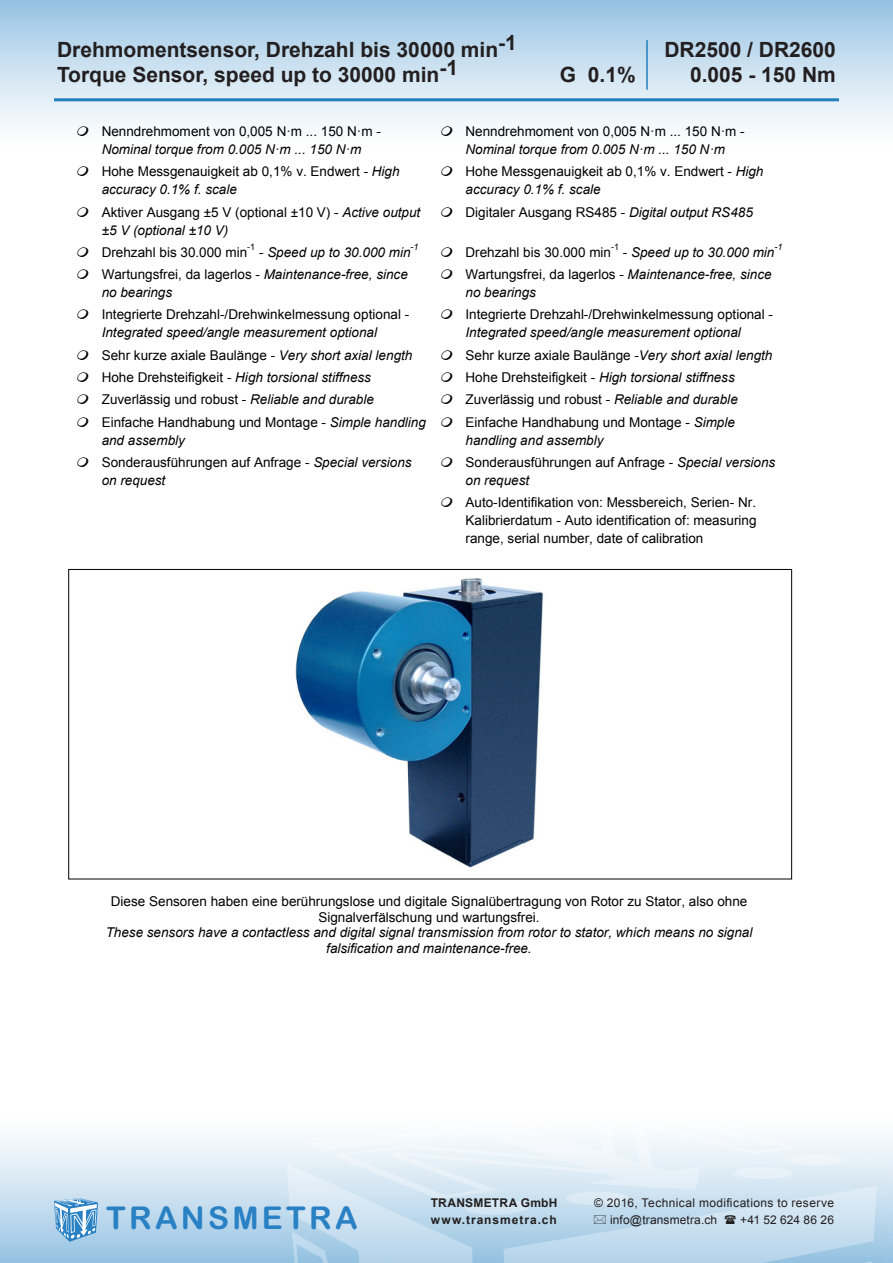
<style>
.page{position:relative;width:893px;height:1263px;background:#fff}
.page>*{position:absolute;margin:0;border:0;box-sizing:border-box;transform-origin:0 0}
.t1{font:31.5px "Arial Rounded MT Bold";letter-spacing:.105em;color:#2981c4}
.t2{font:700 21px "Arial";color:#231f20}
.t3{font:13.5px/18.1px "Arial";color:#000}
.t4{font:italic 13.5px/15.6px "Arial";color:#000}
.t5{font:12px "Arial";letter-spacing:.025em;color:#231f20}
.t6{font:700 12px "Arial";letter-spacing:.065em;color:#231f20}
.t7{font:700 12px "Arial";letter-spacing:.02em;color:#231f20}
.t8{font:12px "Arial";letter-spacing:.005em;color:#231f20}
.t9{font:9px "Arial";color:#000}
.t10{font:italic 9px "Arial";color:#000}
.s1{font-style:italic}
.s2{font-style:normal}
</style>
<div class="page">
<div style="left:0;top:1093px;width:893px;height:170px;background:linear-gradient(to bottom,#fff,#9dc6e4)"></div>
<img style="left:278px;top:1103px;width:615px;height:160px">
<div style="left:0;top:0;width:893px;height:170px;background:linear-gradient(to bottom,#9cc6e4,#fff)"></div>
<svg style="left:54px;top:1198px;width:44px;height:44px;background:#85b7dd"></svg>
<hr style="left:54px;top:98px;width:785px;height:3px;background:#2380be">
<hr style="left:646px;top:40px;width:2px;height:50px;background:#2380be">
<img style="left:295px;top:578px;width:249px;height:290px">
<svg style="left:594px;top:1215px;width:12px;height:9px"></svg>
<svg style="left:725px;top:1215px;width:11px;height:9px"></svg>
<svg style="left:76px;top:126px;width:14px;height:10px"></svg>
<svg style="left:440px;top:126px;width:14px;height:10px"></svg>
<svg style="left:76px;top:166px;width:14px;height:4px"></svg>
<svg style="left:440px;top:166px;width:14px;height:4px"></svg>
<p class="t2" style="left:57px;top:35px;width:461px">Drehmomentsensor, Drehzahl bis 30000 min-1</p>
<p class="t2" style="left:57px;top:60px;width:403px">Torque Sensor, speed up to 30000 min-1</p>
<p class="t2" style="left:560px;top:60px;width:77px">G 0.1%</p>
<p class="t2" style="left:664px;top:35px;width:173px">DR2500 / DR2600</p>
<p class="t2" style="left:690px;top:60px;width:147px">0.005 - 150 Nm</p>
<p class="t3" style="left:102px;top:122px;width:281px">Nenndrehmoment von 0,005 N·m ... 150 N·m -<br><span class="s1">Nominal torque from 0.005 N·m ... 150 N·m</span></p>
<p class="t3" style="left:466px;top:122px;width:281px">Nenndrehmoment von 0,005 N·m ... 150 N·m -<br><span class="s1">Nominal torque from 0.005 N·m ... 150 N·m</span></p>
<p class="t3" style="left:102px;top:163px;width:299px">Hohe Messgenauigkeit ab 0,1% v. Endwert - <span class="s1">High accuracy 0.1% f. scale</span></p>
<p class="t3" style="left:466px;top:163px;width:299px">Hohe Messgenauigkeit ab 0,1% v. Endwert - <span class="s1">High accuracy 0.1% f. scale</span></p>
<p class="t3" style="left:102px;top:203px;width:320px">Aktiver Ausgang ±5 V (optional ±10 V) - <span class="s1">Active output ±5 V (optional ±10 V)</span></p>
<p class="t3" style="left:466px;top:203px;width:289px">Digitaler Ausgang RS485 - <span class="s1">Digital output RS485</span></p>
<p class="t3" style="left:102px;top:243px;width:147px">Drehzahl bis 30.000 min</p>
<p class="t9" style="left:247px;top:241px;width:9px">-1</p>
<p class="t10" style="left:411px;top:241px;width:9px">-1</p>
<p class="t9" style="left:611px;top:241px;width:9px">-1</p>
<p class="t10" style="left:774px;top:241px;width:9px">-1</p>
<p class="t4" style="left:259px;top:244px;width:153px"><span class="s2">-</span> Speed up to 30.000 min</p>
<p class="t4" style="left:623px;top:244px;width:153px"><span class="s2">-</span> Speed up to 30.000 min</p>
<p class="t3" style="left:466px;top:243px;width:147px">Drehzahl bis 30.000 min</p>
<p class="t4" style="left:102px;top:265px;width:308px;line-height:18.1px"><span class="s2">Wartungsfrei, da lagerlos -</span> Maintenance-free, since no bearings</p>
<p class="t4" style="left:466px;top:265px;width:308px;line-height:18.1px"><span class="s2">Wartungsfrei, da lagerlos -</span> Maintenance-free, since no bearings</p>
<p class="t3" style="left:102px;top:306px;width:309px">Integrierte Drehzahl-/Drehwinkelmessung optional -<br><span class="s1">Integrated speed/angle measurement optional</span></p>
<p class="t3" style="left:466px;top:306px;width:309px">Integrierte Drehzahl-/Drehwinkelmessung optional -<br><span class="s1">Integrated speed/angle measurement optional</span></p>
<p class="t3" style="left:102px;top:346px;width:312px">Sehr kurze axiale Baulänge - <span class="s1">Very short axial length</span></p>
<p class="t3" style="left:466px;top:346px;width:308px">Sehr kurze axiale Baulänge -<span class="s1">Very short axial length</span></p>
<p class="t4" style="left:102px;top:370px;width:271px"><span class="s2">Hohe Drehsteifigkeit -</span> High torsional stiffness</p>
<p class="t4" style="left:466px;top:370px;width:271px"><span class="s2">Hohe Drehsteifigkeit -</span> High torsional stiffness</p>
<p class="t3" style="left:102px;top:390px;width:274px">Zuverlässig und robust - <span class="s1">Reliable and durable</span></p>
<p class="t3" style="left:466px;top:390px;width:274px">Zuverlässig und robust - <span class="s1">Reliable and durable</span></p>
<p class="t3" style="left:102px;top:413px;width:326px">Einfache Handhabung und Montage - <span class="s1">Simple handling and assembly</span></p>
<p class="t3" style="left:466px;top:413px;width:271px">Einfache Handhabung und Montage - <span class="s1">Simple handling and assembly</span></p>
<p class="t3" style="left:102px;top:453px;width:311px">Sonderausführungen auf Anfrage - <span class="s1">Special versions on request</span></p>
<p class="t3" style="left:466px;top:453px;width:311px">Sonderausführungen auf Anfrage - <span class="s1">Special versions on request</span></p>
<p class="t3" style="left:466px;top:493px;width:293px;text-align:justify">Auto-Identifikation von: Messbereich, Serien- Nr.<br>Kalibrierdatum - Auto identification of: measuring range, serial number, date of calibration</p>
<p class="t4" style="left:106px;top:894px;width:648px;text-align:center"><span class="s2">Diese Sensoren haben eine berührungslose und digitale Signalübertragung von Rotor zu Stator, also ohne Signalverfälschung und wartungsfrei.<br></span>These sensors have a contactless and digital signal transmission from rotor to stator, which means no signal falsification and maintenance-free.</p>
<p class="t1" style="left:106px;top:1199px;width:253px">TRANSMETRA</p>
<p class="t7" style="left:431px;top:1195px;width:128px">TRANSMETRA GmbH</p>
<p class="t5" style="left:594px;top:1195px;width:241px">© 2016, Technical modifications to reserve</p>
<p class="t6" style="left:431px;top:1212px;width:127px">www.transmetra.ch</p>
<p class="t5" style="left:610px;top:1212px;width:109px">info@transmetra.ch</p>
<p class="t8" style="left:740px;top:1212px;width:95px">+41 52 624 86 26</p>
</div>
